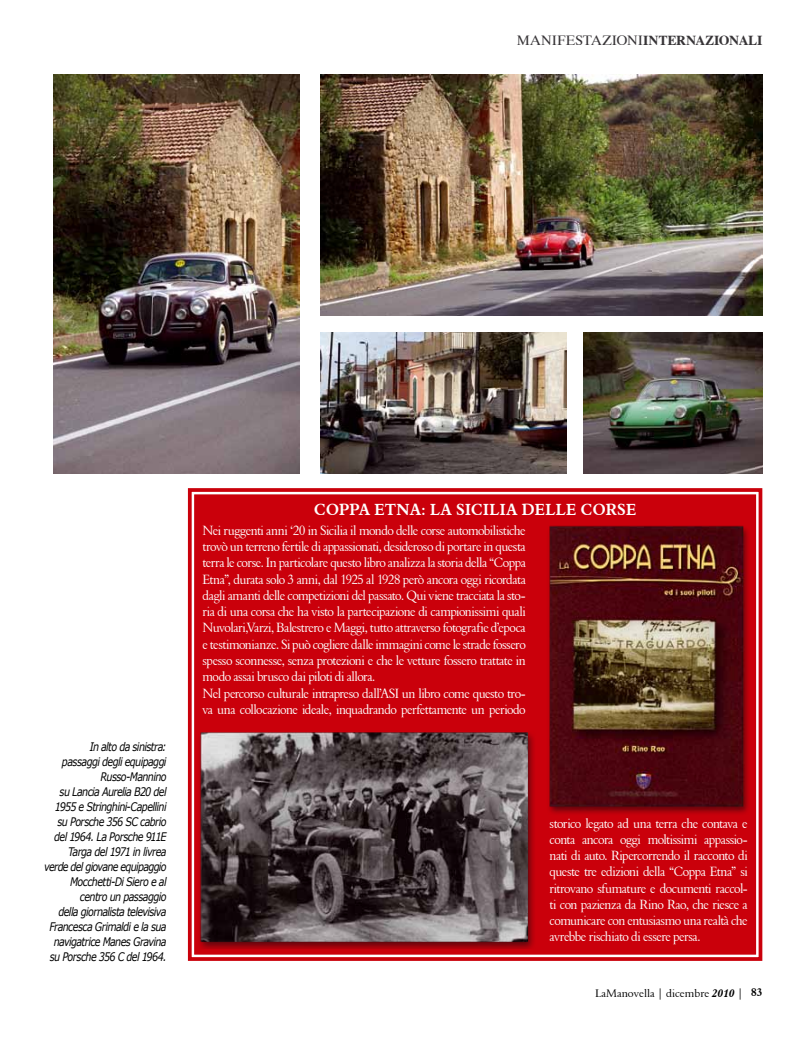
<style>
.page{position:relative;width:812px;height:1046px;background:#fff}
.page>*{position:absolute;margin:0;border:0;box-sizing:border-box;transform-origin:0 0}
.t1{font:16.5px "Aldine 401 BT Bold A";letter-spacing:.015em;color:#fff;scale:.91 1}
.t2{font:13.75px/16.2px "Aldine 401 BT Roman A";letter-spacing:-.035em;color:#fff;scale:.91 1}
.t3{font:13.75px "Dutch 801 BT";letter-spacing:.005em;color:#373437}
.t4{font:italic 11.75px/15px "Verdana";letter-spacing:-.065em;color:#000;text-align:right;scale:.81 1}
.t5{font:11.25px "Aldine 401 BT Roman A";color:#000}
.s1{font-weight:700}
.s2{font-family:"Aldine 401 BT Bold Italic A"}
.s3{font-family:"Aldine 401 BT Bold A"}
</style>
<div class="page">
<img style="left:53px;top:74px;width:246px;height:400px">
<img style="left:321px;top:74px;width:441px;height:241px">
<img style="left:321px;top:333px;width:245px;height:141px">
<img style="left:583px;top:333px;width:179px;height:141px">
<svg style="left:187px;top:488px;width:576px;height:473px"></svg>
<div style="left:193px;top:493px;width:563px;height:462px;background:#ca000b"></div>
<img style="left:196px;top:725px;width:339px;height:223px">
<img style="left:543px;top:522px;width:211px;height:305px">
<p class="t3" style="left:517px;top:31px;width:247px">MANIFESTAZIONI<span class="s1">INTERNAZIONALI</span></p>
<p class="t4" style="left:44px;top:739px;width:152px">In alto da sinistra:<br>passaggi degli equipaggi<br>Russo-Mannino<br>su Lancia Aurelia B20 del<br>1955 e Stringhini-Capellini su Porsche 356 SC cabrio del 1964. La Porsche 911E<br>Targa del 1971 in livrea verde del giovane equipaggio<br>Mocchetti-Di Siero e al centro un passaggio<br>della giornalista televisiva<br>Francesca Grimaldi e la sua navigatrice Manes Gravina su Porsche 356 C del 1964.</p>
<p class="t1" style="left:314px;top:499px;width:355px">COPPA ETNA: LA SICILIA DELLE CORSE</p>
<p class="t2" style="left:202px;top:522px;width:357px">Nei ruggenti anni ‘20 in Sicilia il mondo delle corse automobilistiche trovò un terreno fertile di appassionati, desideroso di portare in questa terra le corse. In particolare questo libro analizza la storia della “Coppa Etna”, durata solo 3 anni, dal 1925 al 1928 però ancora oggi ricordata dagli amanti delle competizioni del passato. Qui viene tracciata la sto&shy;ria di una corsa che ha visto la partecipazione di campionissimi quali Nuvolari,Varzi, Balestrero e Maggi, tutto attraverso fotografie d’epoca e testimonianze. Si può cogliere dalle immagini come le strade fossero spesso sconnesse, senza protezioni e che le vetture fossero trattate in modo assai brusco dai piloti di allora.<br>Nel percorso culturale intrapreso dall’ASI un libro come questo tro&shy;va una collocazione ideale, inquadrando perfettamente un periodo</p>
<p class="t2" style="left:549px;top:814px;width:219px;text-align:justify">storico legato ad una terra che contava e conta ancora oggi moltissimi appassio&shy;nati di auto. Ripercorrendo il racconto di queste tre edizioni della “Coppa Etna” si ritrovano sfumature e documenti raccol&shy;ti con pazienza da Rino Rao, che riesce a comunicare con entusiasmo una realtà che avrebbe rischiato di essere persa.</p>
<p class="t5" style="left:595px;top:985px;width:169px">LaManovella | dicembre <span class="s2">2010</span> | <span class="s3">83</span></p>
</div>
